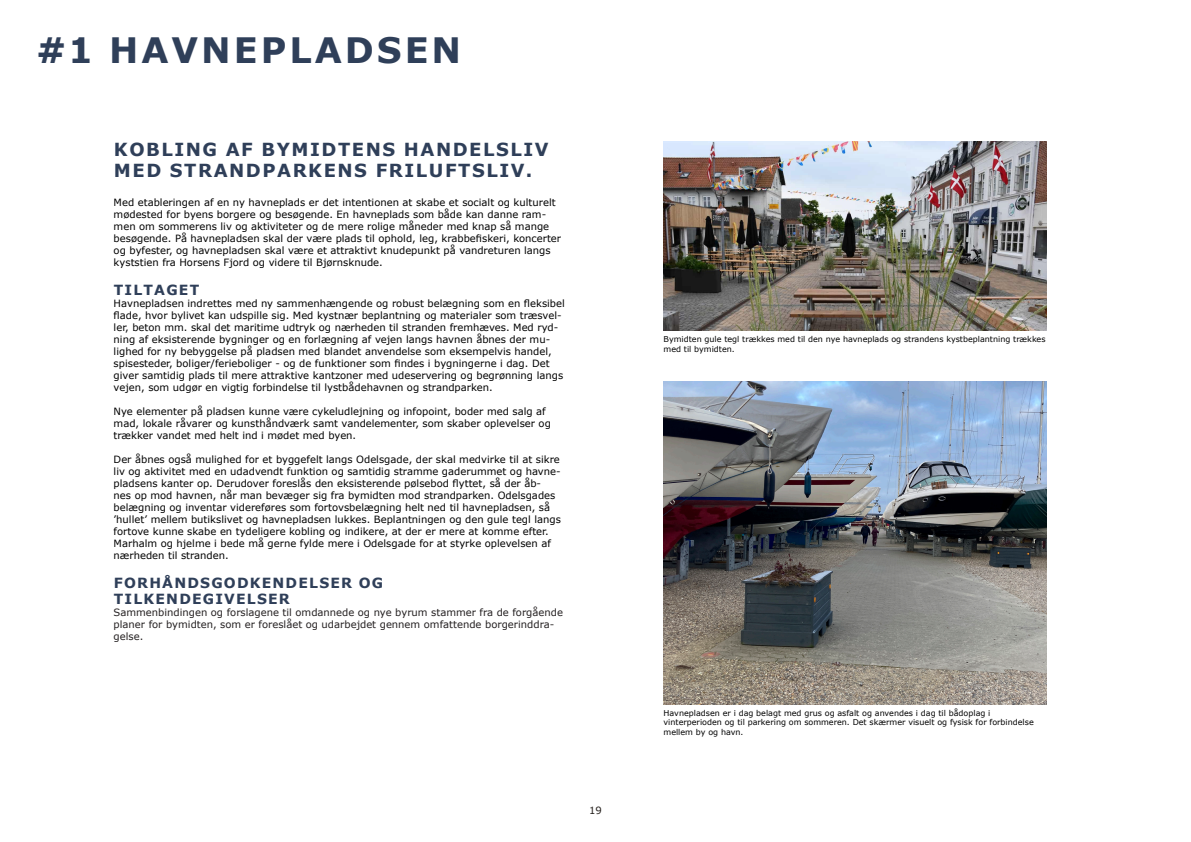
<style>
.page{position:relative;width:1191px;height:842px;background:#fff}
.page>*{position:absolute;margin:0;border:0;box-sizing:border-box;transform-origin:0 0}
.t1{font:700 35px "Verdana";letter-spacing:.085em;color:#2f3f59}
.t2{font:700 18px/21.6px "Verdana";letter-spacing:.085em;color:#2f3f59}
.t3{font:700 14px "Verdana";letter-spacing:.085em;color:#2f3f59}
.t4{font:10px/12px "Verdana";color:#000}
.t5{font:10px/12px "Verdana";color:#231f20}
.t6{font:10px "Verdana";color:#221d1a}
.t7{font:8px/9.6px "Verdana";color:#000}
</style>
<div class="page">
<img style="left:663px;top:381px;width:383px;height:324px">
<img style="left:663px;top:142px;width:383px;height:188px">
<p class="t1" style="left:36px;top:25px;width:427px">#1 HAVNEPLADSEN</p>
<p class="t2" style="left:114px;top:138px;width:436px">KOBLING AF BYMIDTENS HANDELSLIV<br>MED STRANDPARKENS FRILUFTSLIV.</p>
<p class="t4" style="left:114px;top:196px;width:449px">Med etableringen af en ny havneplads er det intentionen at skabe et socialt og kulturelt mødested for byens borgere og besøgende. En havneplads som både kan danne ram&shy;men om sommerens liv og aktiviteter og de mere rolige måneder med knap så mange besøgende. På havnepladsen skal der være plads til ophold, leg, krabbefiskeri, koncerter og byfester, og havnepladsen skal være et attraktivt knudepunkt på vandreturen langs kyststien fra Horsens Fjord og videre til Bjørnsknude.</p>
<p class="t3" style="left:114px;top:280px;width:87px">TILTAGET</p>
<p class="t4" style="left:114px;top:297px;width:453px">Havnepladsen indrettes med ny sammenhængende og robust belægning som en fleksibel flade, hvor bylivet kan udspille sig. Med kystnær beplantning og materialer som træsvel&shy;ler, beton mm. skal det maritime udtryk og nærheden til stranden fremhæves. Med ryd&shy;ning af eksisterende bygninger og en forlægning af vejen langs havnen åbnes der mu&shy;lighed for ny bebyggelse på pladsen med blandet anvendelse som eksempelvis handel, spisesteder, boliger/ferieboliger - og de funktioner som findes i bygningerne i dag. Det giver samtidig plads til mere attraktive kantzoner med udeservering og begrønning langs vejen, som udgør en vigtig forbindelse til lystbådehavnen og strandparken.</p>
<p class="t4" style="left:114px;top:405px;width:439px">Nye elementer på pladsen kunne være cykeludlejning og infopoint, boder med salg af mad, lokale råvarer og kunsthåndværk samt vandelementer, som skaber oplevelser og</p>
<p class="t4" style="left:114px;top:429px;width:244px">trækker vandet med helt ind i mødet med byen.</p>
<p class="t4" style="left:114px;top:453px;width:449px">Der åbnes også mulighed for et byggefelt langs Odelsgade, der skal medvirke til at sikre liv og aktivitet med en udadvendt funktion og samtidig stramme gaderummet og havne&shy;pladsens kanter op. Derudover foreslås den eksisterende pølsebod flyttet, så der åb&shy;nes op mod havnen, når man bevæger sig fra bymidten mod strandparken. Odelsgades belægning og inventar videreføres som fortovsbelægning helt ned til havnepladsen, så ’hullet’ mellem butikslivet og havnepladsen lukkes. Beplantningen og den gule tegl langs fortove kunne skabe en tydeligere kobling og indikere, at der er mere at komme efter.<br>Marhalm og hjelme i bede må gerne fylde mere i Odelsgade for at styrke oplevelsen af nærheden til stranden.</p>
<p class="t3" style="left:114px;top:572px;width:271px">FORHÅNDSGODKENDELSER OG</p>
<p class="t3" style="left:114px;top:589px;width:177px">TILKENDEGIVELSER</p>
<p class="t5" style="left:114px;top:607px;width:451px">Sammenbindingen og forslagene til omdannede og nye byrum stammer fra de forgående planer for bymidten, som er foreslået og udarbejdet gennem omfattende borgerinddra&shy;gelse.</p>
<p class="t6" style="left:589px;top:803px;width:14px">19</p>
<p class="t7" style="left:663px;top:334px;width:383px">Bymidten gule tegl trækkes med til den nye havneplads og strandens kystbeplantning trækkes med til bymidten.</p>
<p class="t7" style="left:663px;top:708px;width:372px">Havnepladsen er i dag belagt med grus og asfalt og anvendes i dag til bådoplag i vinterperioden og til parkering om sommeren. Det skærmer visuelt og fysisk for forbindelse mellem by og havn.</p>
</div>
